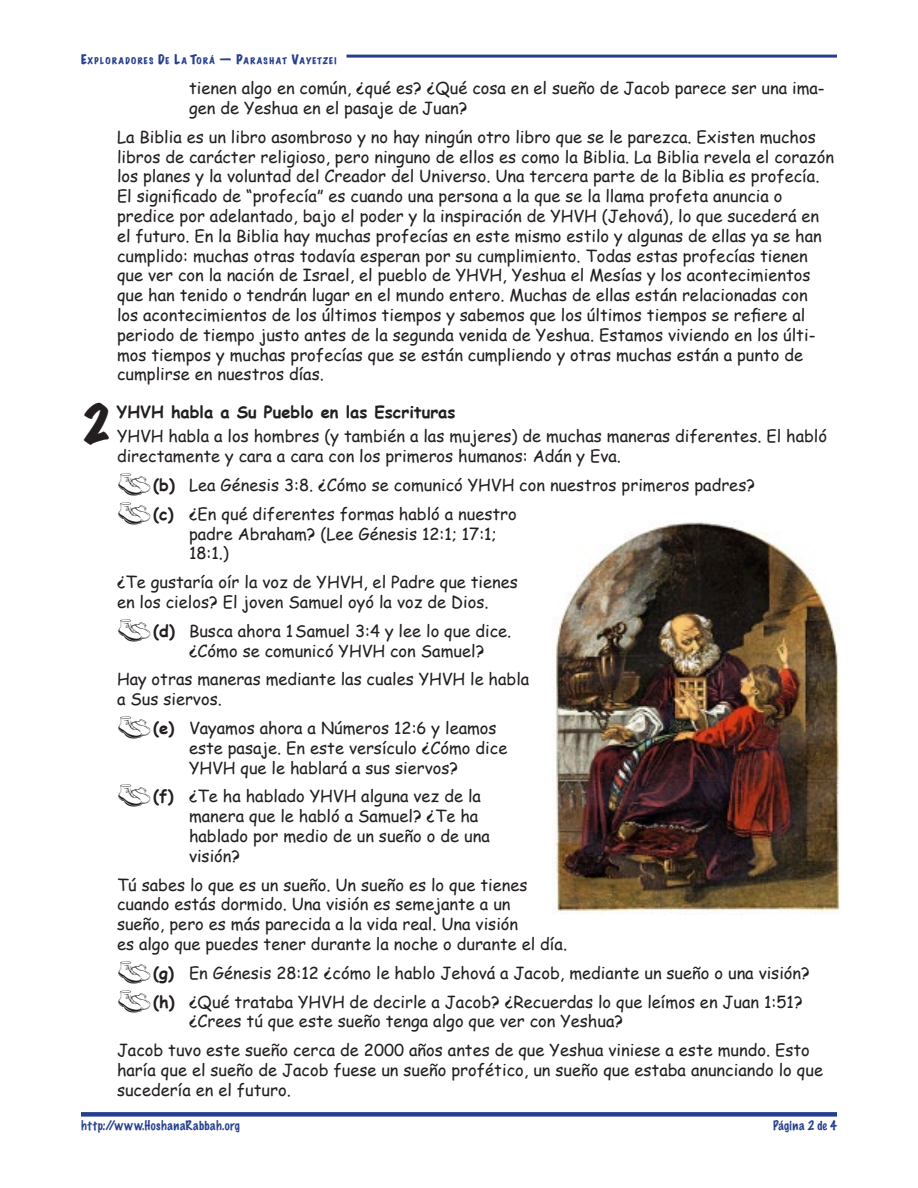
<style>
.page{position:relative;width:918px;height:1188px;background:#fff}
.page>*{position:absolute;margin:0;border:0;box-sizing:border-box;transform-origin:0 0}
.TE___hanging_indent{font:expanded 46.5px "Marker Felt";color:#231f20}
.TE_indent_left_2p{font:16.5px/19.8px "Comic Sans MS";color:#231f20}
.TE_Lists_BOOT_dbat{font:16.5px/19.8px "Comic Sans MS";color:#231f20}
.TE___hanging_indent-2{font:700 16.5px "Comic Sans MS";color:#231f20}
.TE_Master_Page_Foot{font:100 12px "Marker Felt";letter-spacing:.045em;color:#253f8e}
.TE_Master_Page_Foot-2{font:100 12px "Marker Felt";letter-spacing:.015em;color:#253f8e}
.TE_Master_Headers_A{font:expanded 8.4px "Marker Felt";letter-spacing:.145em;color:#253f8e}
.s1{font-size:12px}
.s2{font-size:10.5px}
.s3{font-family:"Outfitters";font-size:22.5px}
.s4{font-weight:700}
</style>
<div class="page">
<div style="left:81px;top:1112px;width:756px;height:5px;background:#253f8e"></div>
<hr style="left:346px;top:55px;width:491px;height:3px;background:#253f8e">
<img style="left:552px;top:522px;width:289px;height:393px">
<p class="TE_Master_Headers_A" style="left:81px;top:54px;width:257px"><span class="s1">E</span>XPLORADORES <span class="s1">D</span>E <span class="s1">L</span>A <span class="s1">T</span>OR<span class="s2">Á</span> <span class="s1">— P</span>ARASHAT <span class="s1">V</span>AYETZEI</p>
<p class="TE_Lists_BOOT_dbat" style="left:189px;top:78px;width:637px">tienen algo en común, ¿qué es? ¿Qué cosa en el sueño de Jacob parece ser una ima&shy;gen de Yeshua en el pasaje de Juan?</p>
<p class="TE_indent_left_2p" style="left:117px;top:126px;width:719px">La Biblia es un libro asombroso y no hay ningún otro libro que se le parezca. Existen muchos libros de carácter religioso, pero ninguno de ellos es como la Biblia. La Biblia revela el corazón los planes y la voluntad del Creador del Universo. Una tercera parte de la Biblia es profecía.<br>El significado de “profecía” es cuando una persona a la que se la llama profeta anuncia o predice por adelantado, bajo el poder y la inspiración de YHVH (Jehová), lo que sucederá en el futuro. En la Biblia hay muchas profecías en este mismo estilo y algunas de ellas ya se han cumplido: muchas otras todavía esperan por su cumplimiento. Todas estas profecías tienen que ver con la nación de Israel, el pueblo de YHVH, Yeshua el Mesías y los acontecimientos que han tenido o tendrán lugar en el mundo entero. Muchas de ellas están relacionadas con<br>los acontecimientos de los últimos tiempos y sabemos que los últimos tiempos se refiere al periodo de tiempo justo antes de la segunda venida de Yeshua. Estamos viviendo en los últi&shy;mos tiempos y muchas profecías que se están cumpliendo y otras muchas están a punto de cumplirse en nuestros días.</p>
<p class="TE___hanging_indent" style="left:81px;top:390px;width:32px">2</p>
<p class="TE___hanging_indent-2" style="left:117px;top:400px;width:340px">YHVH habla a Su Pueblo en las Escrituras</p>
<p class="TE_indent_left_2p" style="left:117px;top:426px;width:712px">YHVH habla a los hombres (y también a las mujeres) de muchas maneras diferentes. El habló directamente y cara a cara con los primeros humanos: Adán y Eva.</p>
<p class="TE_Lists_BOOT_dbat" style="left:117px;top:475px;width:640px"><span class="s3">5</span><span class="s4">(b)</span> Lea Génesis 3:8. ¿Cómo se comunicó YHVH con nuestros primeros padres?</p>
<p class="TE_Lists_BOOT_dbat" style="left:189px;top:503px;width:329px;text-indent:-72px"><span class="s3">5</span><span class="s4">(c)</span> ¿En qué diferentes formas habló a nuestro padre Abraham? (Lee Génesis 12:1; 17:1;<br>18:1.)</p>
<p class="TE_indent_left_2p" style="left:117px;top:572px;width:403px">¿Te gustaría oír la voz de YHVH, el Padre que tienes en los cielos? El joven Samuel oyó la voz de Dios.</p>
<p class="TE_Lists_BOOT_dbat" style="left:189px;top:620px;width:324px;text-indent:-72px"><span class="s3">5</span><span class="s4">(d)</span> Busca ahora 1Samuel 3:4 y lee lo que dice. ¿Cómo se comunicó YHVH con Samuel?</p>
<p class="TE_indent_left_2p" style="left:117px;top:669px;width:414px">Hay otras maneras mediante las cuales YHVH le habla a Sus siervos.</p>
<p class="TE_Lists_BOOT_dbat" style="left:189px;top:718px;width:320px;text-indent:-72px"><span class="s3">5</span><span class="s4">(e)</span> Vayamos ahora a Números 12:6 y leamos este pasaje. En este versículo ¿Cómo dice<br>YHVH que le hablará a sus siervos?</p>
<p class="TE_Lists_BOOT_dbat" style="left:189px;top:786px;width:302px;text-indent:-72px"><span class="s3">5</span><span class="s4">(f)</span> ¿Te ha hablado YHVH alguna vez de la manera que le habló a Samuel? ¿Te ha hablado por medio de un sueño o de una visión?</p>
<p class="TE_indent_left_2p" style="left:117px;top:874px;width:452px">Tú sabes lo que es un sueño. Un sueño es lo que tienes cuando estás dormido. Una visión es semejante a un<br>sueño, pero es más parecida a la vida real. Una visión<br>es algo que puedes tener durante la noche o durante el día.</p>
<p class="TE_Lists_BOOT_dbat" style="left:117px;top:962px;width:694px"><span class="s3">5</span><span class="s4">(g)</span> En Génesis 28:12 ¿cómo le hablo Jehová a Jacob, mediante un sueño o una visión?</p>
<p class="TE_Lists_BOOT_dbat" style="left:189px;top:991px;width:615px;text-indent:-72px"><span class="s3">5</span><span class="s4">(h)</span> ¿Qué trataba YHVH de decirle a Jacob? ¿Recuerdas lo que leímos en Juan 1:51? ¿Crees tú que este sueño tenga algo que ver con Yeshua?</p>
<p class="TE_indent_left_2p" style="left:117px;top:1040px;width:708px">Jacob tuvo este sueño cerca de 2000 años antes de que Yeshua viniese a este mundo. Esto haría que el sueño de Jacob fuese un sueño profético, un sueño que estaba anunciando lo que sucedería en el futuro.</p>
<p class="TE_Master_Page_Foot" style="left:81px;top:1117px;width:161px">http://www.HoshanaRabbah.org</p>
<p class="TE_Master_Page_Foot-2" style="left:773px;top:1117px;width:65px">Página 2 de 4</p>
</div>
